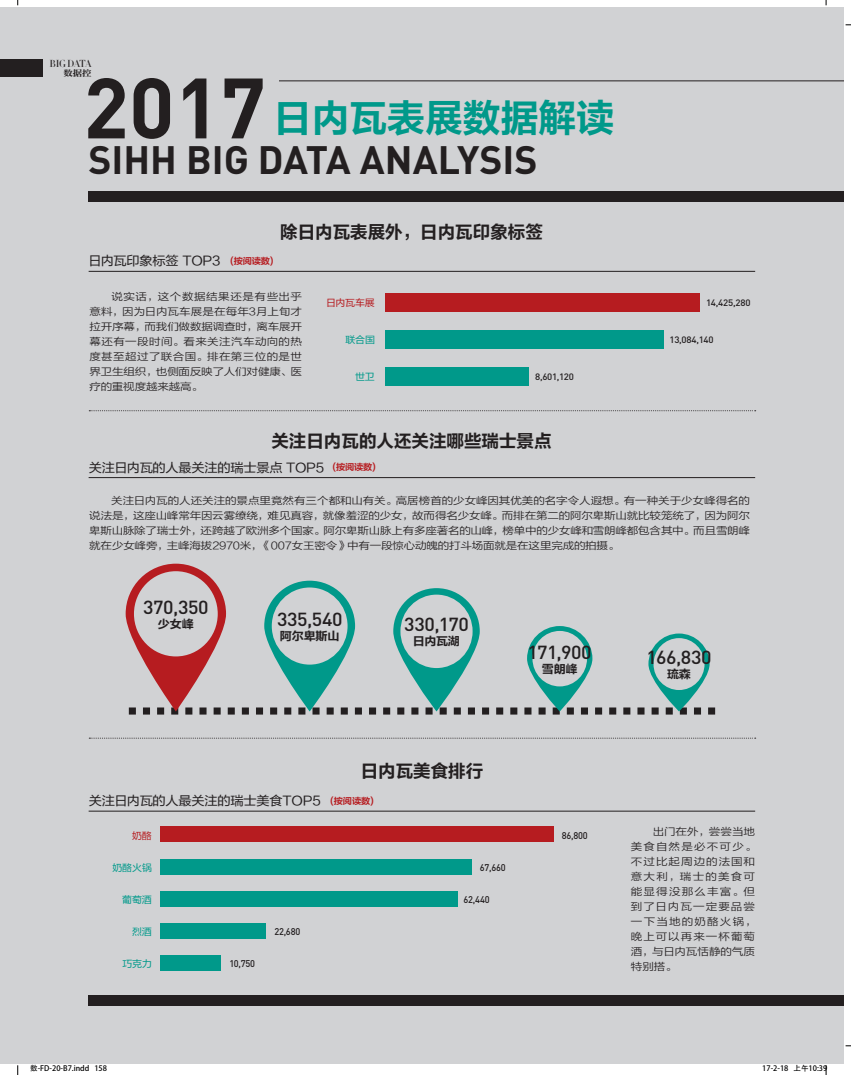
<style>
.page{position:relative;width:858px;height:1075px;background:#fff}
.page>*{position:absolute;margin:0;border:0;box-sizing:border-box;transform-origin:0 0}
.t1{font:700 84.12px "DIN";color:#231f20}
.t2{font:700 39.12px "DIN";color:#231f20}
.t3{font:37.75px "FZLTCHK GBK1 0";color:#00998a}
.t4{font:500 18.75px "DIN";letter-spacing:-.025em;color:#231f20;scale:1.05 1}
.t5{font:17.5px "FZLTCHK GBK1 0";color:#231f20}
.t6{font:12.5px "FZLTHK GBK1 0";letter-spacing:-.02em;color:#231f20;scale:1.05 1}
.t7{font:11.5px "FZLTCHK GBK1 0";letter-spacing:-.015em;color:#231f20;scale:1.05 1}
.t8{font:10px/15px "FZLTXIHK GBK1 0";letter-spacing:.01em;color:#231f20;text-align:justify;scale:1.15 1}
.t9{font:10px/15px "FZLTXIHK GBK1 0";letter-spacing:.09em;color:#231f20;scale:1.15 1}
.t10{font:10px "Didot HTF L24 Light";letter-spacing:-.06em;color:#231f20}
.t11{font:500 9.62px "DIN";letter-spacing:-.025em;color:#231f20;scale:.95 1}
.t12{font:9.5px "FZLTHK GBK1 0";letter-spacing:-.015em;color:#00998a;scale:1.05 1}
.t13{font:9.5px "FZLTHK GBK1 0";letter-spacing:-.02em;color:#b61c20;scale:1.05 1}
.t14{font:500 9.25px "DIN";letter-spacing:-.025em;color:#231f20;scale:1.05 1}
.t15{font:8.75px "FZLTCHK GBK1 0";letter-spacing:-.015em;color:#b61c20;scale:1.05 1}
.t16{font:8.5px "FZFYSJW GB1 0";color:#231f20;scale:1.11 1}
.t17{font:7.5px "Adobe Heiti Std";color:#000}
</style>
<div class="page">
<div style="left:0;top:7px;width:843px;height:1056px;background:#d1d2d4"></div>
<div style="left:0;top:59px;width:42px;height:17px;background:#231f20"></div>
<div style="left:385px;top:293px;width:315px;height:19px;background:#b61c20"></div>
<div style="left:385px;top:330px;width:278px;height:19px;background:#00998a"></div>
<div style="left:385px;top:367px;width:144px;height:19px;background:#00998a"></div>
<div style="left:89px;top:192px;width:754px;height:10px;background:#231f20"></div>
<div style="left:89px;top:995px;width:754px;height:10px;background:#231f20"></div>
<hr style="left:279px;top:80px;width:564px;height:1px;background:#231f20">
<svg style="left:89px;top:410px;width:666px;height:1px"></svg>
<svg style="left:89px;top:737px;width:666px;height:1px"></svg>
<hr style="left:89px;top:271px;width:666px;height:1px;background:#231f20">
<hr style="left:89px;top:810px;width:666px;height:1px;background:#231f20">
<div style="left:160px;top:890px;width:297px;height:16px;background:#00998a"></div>
<div style="left:160px;top:858px;width:311px;height:16px;background:#00998a"></div>
<div style="left:160px;top:826px;width:393px;height:16px;background:#b61c20"></div>
<div style="left:160px;top:923px;width:106px;height:16px;background:#00998a"></div>
<div style="left:160px;top:955px;width:61px;height:16px;background:#00998a"></div>
<hr style="left:89px;top:477px;width:666px;height:1px;background:#231f20">
<svg style="left:129px;top:707px;width:586px;height:7px"></svg>
<svg style="left:126px;top:563px;width:100px;height:148px;fill:#b61c20"></svg>
<div style="left:134px;top:571px;width:84px;height:85px;background:#d1d2d4;border-radius:50%"></div>
<svg style="left:264px;top:580px;width:91px;height:131px;fill:#00998a"></svg>
<div style="left:272px;top:587px;width:75px;height:77px;background:#d1d2d4;border-radius:50%"></div>
<svg style="left:393px;top:588px;width:86px;height:123px;fill:#00998a"></svg>
<div style="left:400px;top:594px;width:72px;height:74px;background:#d1d2d4;border-radius:50%"></div>
<svg style="left:527px;top:626px;width:65px;height:85px;fill:#00998a"></svg>
<div style="left:532px;top:631px;width:55px;height:55px;background:#d1d2d4;border-radius:50%"></div>
<svg style="left:648px;top:633px;width:61px;height:78px;fill:#03998a"></svg>
<div style="left:653px;top:638px;width:51px;height:52px;background:#d1d2d4;border-radius:50%"></div>
<svg style="left:825px;top:1065px;width:2px;height:9px"></svg>
<p class="t10" style="left:50px;top:57px;width:44px">BIG DATA</p>
<p class="t16" style="left:64px;top:68px;width:27px">数据控</p>
<h1 class="t1" style="left:83px;top:52px;width:184px">2017</h1>
<h3 class="t3" style="left:274px;top:97px;width:342px">日内瓦表展数据解读</h3>
<h2 class="t2" style="left:88px;top:134px;width:451px">SIHH BIG DATA ANALYSIS</h2>
<p class="t6" style="left:88px;top:254px;width:127px">日内瓦印象标签 TOP3</p>
<p class="t15" style="left:230px;top:256px;width:43px">(按阅读数)</p>
<h3 class="t5" style="left:280px;top:223px;width:264px">除日内瓦表展外，日内瓦印象标签</h3>
<p class="t8" style="left:89px;top:289px;width:186px;text-indent:22px">说实话，这个数据结果还是有些出乎意料，因为日内瓦车展是在每年3月上旬才拉开序幕，而我们做数据调查时，离车展开幕还有一段时间。看来关注汽车动向的热度甚至超过了联合国。排在第三位的是世界卫生组织，也侧面反映了人们对健康、医疗的重视度越来越高。</p>
<p class="t13" style="left:326px;top:297px;width:48px">日内瓦车展</p>
<p class="t14" style="left:706px;top:296px;width:44px">14,425,280</p>
<p class="t12" style="left:345px;top:334px;width:30px">联合国</p>
<p class="t14" style="left:669px;top:333px;width:43px">13,084,140</p>
<p class="t12" style="left:355px;top:372px;width:20px">世卫</p>
<p class="t14" style="left:535px;top:370px;width:38px">8,601,120</p>
<h3 class="t5" style="left:271px;top:431px;width:281px">关注日内瓦的人还关注哪些瑞士景点</h3>
<p class="t6" style="left:89px;top:460px;width:226px">关注日内瓦的人最关注的瑞士景点 TOP5</p>
<p class="t15" style="left:332px;top:462px;width:43px">(按阅读数)</p>
<p class="t8" style="left:89px;top:493px;width:576px;text-indent:22px">关注日内瓦的人还关注的景点里竟然有三个都和山有关。高居榜首的少女峰因其优美的名字令人遐想。有一种关于少女峰得名的说法是，这座山峰常年因云雾缭绕，难见真容，就像羞涩的少女，故而得名少女峰。而排在第二的阿尔卑斯山就比较笼统了，因为阿尔卑斯山脉除了瑞士外，还跨越了欧洲多个国家。阿尔卑斯山脉上有多座著名的山峰，榜单中的少女峰和雪朗峰都包含其中。而且雪朗峰就在少女峰旁，主峰海拔2970米，《007女王密令》中有一段惊心动魄的打斗场面就是在这里完成的拍摄。</p>
<h3 class="t4" style="left:143px;top:594px;width:64px">370,350</h3>
<p class="t7" style="left:158px;top:617px;width:36px">少女峰</p>
<h3 class="t4" style="left:277px;top:607px;width:64px">335,540</h3>
<p class="t7" style="left:280px;top:630px;width:58px">阿尔卑斯山</p>
<h3 class="t4" style="left:404px;top:611px;width:63px">330,170</h3>
<p class="t7" style="left:413px;top:634px;width:46px">日内瓦湖</p>
<h3 class="t4" style="left:527px;top:639px;width:63px">171,900</h3>
<p class="t7" style="left:542px;top:662px;width:35px">雪朗峰</p>
<p class="t6" style="left:89px;top:794px;width:222px">关注日内瓦的人最关注的瑞士美食TOP5</p>
<p class="t13" style="left:132px;top:830px;width:20px">奶酪</p>
<p class="t12" style="left:112px;top:862px;width:39px">奶酪火锅</p>
<p class="t12" style="left:122px;top:894px;width:30px">葡萄酒</p>
<p class="t12" style="left:132px;top:926px;width:20px">烈酒</p>
<p class="t12" style="left:122px;top:958px;width:30px">巧克力</p>
<p class="t11" style="left:229px;top:956px;width:29px">10,750</p>
<p class="t11" style="left:274px;top:925px;width:29px">22,680</p>
<h3 class="t5" style="left:360px;top:761px;width:124px">日内瓦美食排行</h3>
<p class="t15" style="left:330px;top:796px;width:43px">(按阅读数)</p>
<p class="t11" style="left:480px;top:861px;width:29px">67,660</p>
<p class="t11" style="left:463px;top:893px;width:29px">62,440</p>
<p class="t11" style="left:561px;top:829px;width:29px">86,800</p>
<h3 class="t4" style="left:646px;top:645px;width:63px">166,830</h3>
<p class="t7" style="left:667px;top:668px;width:24px">琉森</p>
<p class="t9" style="left:630px;top:824px;width:111px;text-indent:22px">出门在外，尝尝当地美食自然是必不可少。不过比起周边的法国和意大利，瑞士的美食可能显得没那么丰富。但到了日内瓦一定要品尝一下当地的奶酪火锅，晚上可以再来一杯葡萄酒，与日内瓦恬静的气质特别搭。</p>
<p class="t17" style="left:30px;top:1063px;width:78px">数-FD-20-B7.indd 158</p>
<p class="t17" style="left:762px;top:1063px;width:66px">17-2-18 上午10:39</p>
</div>
